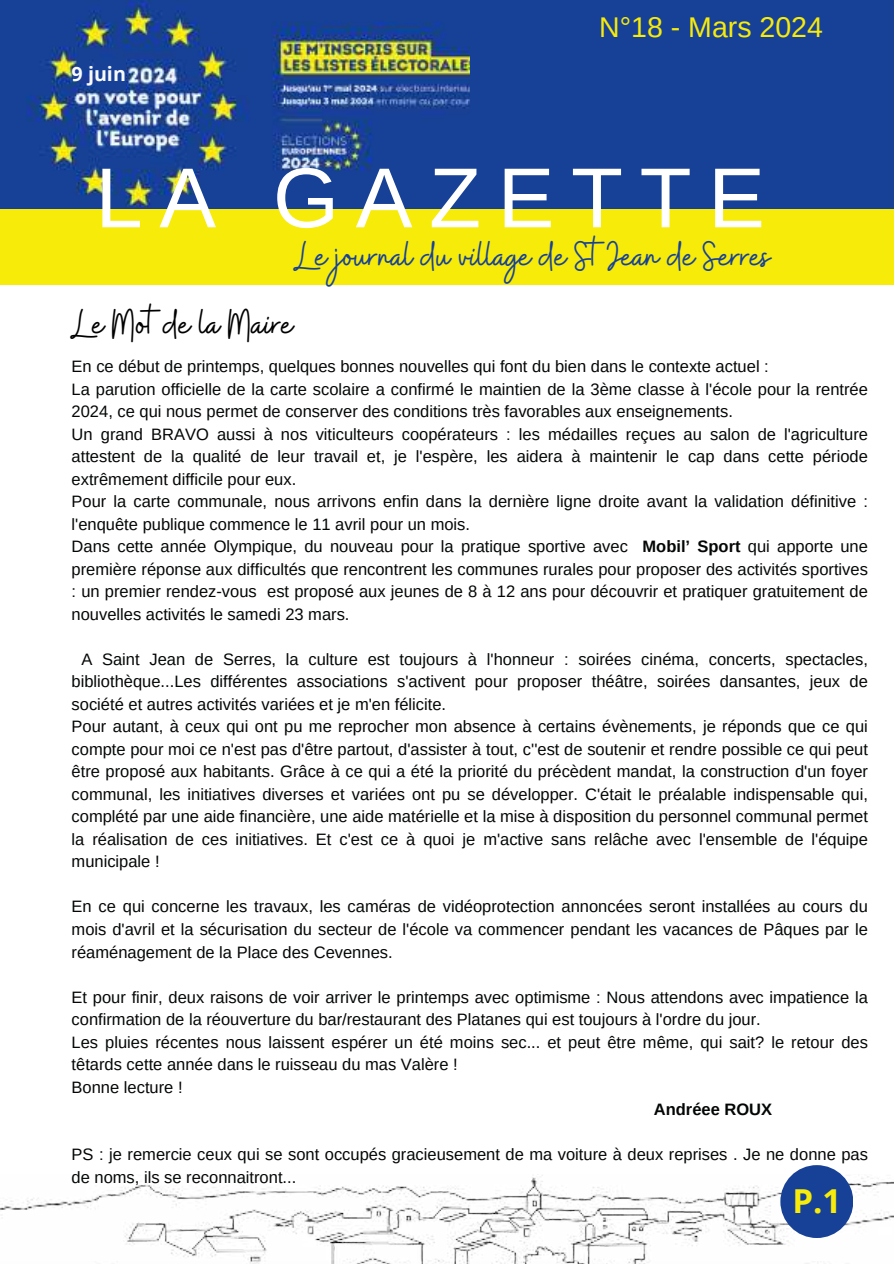
<style>
.page{position:relative;width:894px;height:1264px;background:#fff}
.page>*{position:absolute;margin:0;border:0;box-sizing:border-box;transform-origin:0 0}
.t1{font:85.05px "Arimo";letter-spacing:.195em;color:#fff}
.t2{font:42px "Buffalo";color:#174197}
.t3{font:42px "Buffalo";color:#000}
.t4{font:700 33px "Open Sans";color:#f7eb0a}
.t5{font:28.5px "Arimo";color:#f7eb0a}
.t6{font:700 19.65px "Open Sans";color:#f9fafd}
.t7{font:16.5px/22.5px "Arimo";color:#040606}
.t8{font:700 16.5px "Arimo";color:#040606}
.s1{font-weight:700}
</style>
<div class="page">
<img style="left:250px;top:1262px;width:399px;height:1px">
<img style="left:0;top:1174px;width:892px;height:88px">
<div style="left:780px;top:1165px;width:73px;height:72px;background:#174197;border-radius:50%"></div>
<div style="left:0;top:133px;width:893px;height:151px;background:#f7eb0a"></div>
<div style="left:469px;top:0;width:424px;height:208px;background:#174197"></div>
<img style="left:0;top:0;width:469px;height:208px">
<div style="left:95px;top:59px;width:31px;height:30px;background:#174197"></div>
<p class="t6" style="left:72px;top:60px;width:56px">9 juin</p>
<h3 class="t5" style="left:599px;top:9px;width:225px">N°18 - Mars 2024</h3>
<h1 class="t1" style="left:95px;top:144px;width:670px">LA GAZETTE</h1>
<h2 class="t2" style="left:294px;top:232px;width:477px">Le journal du village de St Jean de Serres</h2>
<h2 class="t3" style="left:72px;top:300px;width:222px">Le Mot de la Maire</h2>
<p class="t7" style="left:72px;top:355px;width:797px">En ce début de printemps, quelques bonnes nouvelles qui font du bien dans le contexte actuel :<br>La parution officielle de la carte scolaire a confirmé le maintien de la 3ème classe à l'école pour la rentrée 2024, ce qui nous permet de conserver des conditions très favorables aux enseignements.<br>Un grand BRAVO aussi à nos viticulteurs coopérateurs : les médailles reçues au salon de l'agriculture attestent de la qualité de leur travail et, je l'espère, les aidera à maintenir le cap dans cette période extrêmement difficile pour eux.<br>Pour la carte communale, nous arrivons enfin dans la dernière ligne droite avant la validation définitive : l'enquête publique commence le 11 avril pour un mois.<br>Dans cette année Olympique, du nouveau pour la pratique sportive avec <span class="s1">Mobil’ Sport</span> qui apporte une première réponse aux difficultés que rencontrent les communes rurales pour proposer des activités sportives : un premier rendez-vous est proposé aux jeunes de 8 à 12 ans pour découvrir et pratiquer gratuitement de nouvelles activités le samedi 23 mars.</p>
<p class="t7" style="left:72px;top:648px;width:797px;text-indent:10px">A Saint Jean de Serres, la culture est toujours à l'honneur : soirées cinéma, concerts, spectacles, bibliothèque...Les différentes associations s'activent pour proposer théâtre, soirées dansantes, jeux de société et autres activités variées et je m'en félicite.<br>Pour autant, à ceux qui ont pu me reprocher mon absence à certains évènements, je réponds que ce qui compte pour moi ce n'est pas d'être partout, d'assister à tout, c''est de soutenir et rendre possible ce qui peut être proposé aux habitants. Grâce à ce qui a été la priorité du précèdent mandat, la construction d'un foyer communal, les initiatives diverses et variées ont pu se développer. C'était le préalable indispensable qui, complété par une aide financière, une aide matérielle et la mise à disposition du personnel communal permet la réalisation de ces initiatives. Et c'est ce à quoi je m'active sans relâche avec l'ensemble de l'équipe municipale !</p>
<p class="t7" style="left:72px;top:895px;width:797px;text-align:justify">En ce qui concerne les travaux, les caméras de vidéoprotection annoncées seront installées au cours du mois d'avril et la sécurisation du secteur de l'école va commencer pendant les vacances de Pâques par le réaménagement de la Place des Cevennes.</p>
<p class="t7" style="left:72px;top:985px;width:797px">Et pour finir, deux raisons de voir arriver le printemps avec optimisme : Nous attendons avec impatience la confirmation de la réouverture du bar/restaurant des Platanes qui est toujours à l'ordre du jour.<br>Les pluies récentes nous laissent espérer un été moins sec... et peut être même, qui sait? le retour des têtards cette année dans le ruisseau du mas Valère !<br>Bonne lecture !</p>
<p class="t8" style="left:653px;top:1097px;width:120px">Andréee ROUX</p>
<p class="t7" style="left:72px;top:1143px;width:797px">PS : je remercie ceux qui se sont occupés gracieusement de ma voiture à deux reprises . Je ne donne pas de noms, ils se reconnaitront...</p>
<h3 class="t4" style="left:792px;top:1178px;width:50px">P.1</h3>
</div>
